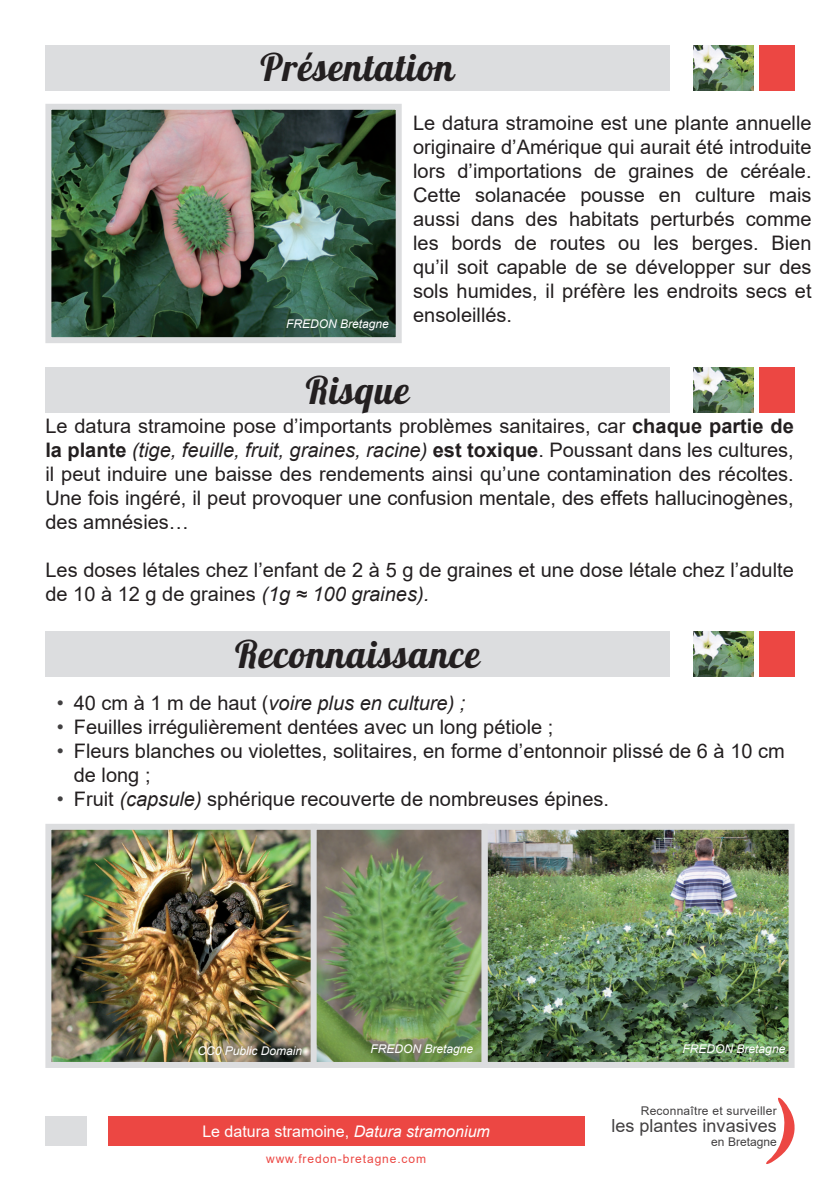
<style>
.page{position:relative;width:840px;height:1191px;background:#fff}
.page>*{position:absolute;margin:0;border:0;box-sizing:border-box;transform-origin:0 0}
.t1{font:38px "Lobster 1.4";letter-spacing:.07em;color:#231f20}
.t2{font:38px "Lobster 1.4";letter-spacing:.02em;color:#231f20}
.t3{font:38px "Lobster 1.4";letter-spacing:.04em;color:#231f20}
.t4{font:20px/24px "Arial";color:#231f20;text-align:justify}
.t5{font:italic 20px "Arial";color:#231f20}
.t6{font:18px "Arial";color:#424041}
.t7{font:16px "Arial";color:#fff}
.t8{font:italic 12px "Arial";color:#fff}
.t9{font:12px "Arial";letter-spacing:.02em;color:#424041}
.t10{font:12px "Arial";letter-spacing:.075em;color:#ec4743}
.s1{font-weight:700}
.s2{font-style:italic}
.s3{font-style:normal;color:#424041}
.s4{font-style:normal}
.s5{color:#424041}
</style>
<div class="page">
<div style="left:45px;top:1116px;width:41px;height:29px;background:#dcdddf"></div>
<div style="left:108px;top:1116px;width:476px;height:29px;background:#ec4743"></div>
<svg style="left:766px;top:1097px;width:28px;height:67px"></svg>
<div style="left:45px;top:45px;width:624px;height:46px;background:#dcdddf"></div>
<div style="left:758px;top:45px;width:36px;height:46px;background:#ec4743"></div>
<img style="left:693px;top:45px;width:60px;height:46px">
<img style="left:52px;top:111px;width:342px;height:225px">
<div style="left:45px;top:104px;width:356px;height:239px;border:6px solid #dcdddf"></div>
<img style="left:52px;top:831px;width:258px;height:230px">
<div style="left:45px;top:824px;width:272px;height:244px;border:6px solid #dcdddf"></div>
<svg style="left:317px;top:831px;width:163px;height:230px"></svg>
<div style="left:310px;top:824px;width:177px;height:244px;border:6px solid #dcdddf"></div>
<img style="left:488px;top:831px;width:299px;height:230px">
<div style="left:481px;top:824px;width:313px;height:244px;border:6px solid #dcdddf"></div>
<div style="left:45px;top:367px;width:624px;height:46px;background:#dcdddf"></div>
<div style="left:758px;top:367px;width:36px;height:46px;background:#ec4743"></div>
<img style="left:693px;top:367px;width:60px;height:46px">
<div style="left:45px;top:631px;width:624px;height:46px;background:#dcdddf"></div>
<div style="left:758px;top:631px;width:36px;height:46px;background:#ec4743"></div>
<img style="left:693px;top:631px;width:60px;height:46px">
<h1 class="t2" style="left:260px;top:43px;width:193px">Présentation</h1>
<p class="t4" style="left:413px;top:110px;width:399px">Le datura stramoine est une plante annuelle originaire d’Amérique qui aurait été introduite lors d’importations de graines de céréale.<br>Cette solanacée pousse en culture mais aussi dans des habitats perturbés comme les bords de routes ou les berges. Bien qu’il soit capable de se développer sur des sols humides, il préfère les endroits secs et ensoleillés.</p>
<p class="t8" style="left:286px;top:316px;width:104px">FREDON Bretagne</p>
<h1 class="t3" style="left:305px;top:365px;width:104px">Risque</h1>
<p class="t4" style="left:45px;top:414px;width:749px">Le datura stramoine pose d’importants problèmes sanitaires, car <span class="s1">chaque partie de la plante</span> <span class="s2">(tige, feuille, fruit, graines, racine)</span> <span class="s1">est toxique</span>. Poussant dans les cultures, il peut induire une baisse des rendements ainsi qu’une contamination des récoltes.<br>Une fois ingéré, il peut provoquer une confusion mentale, des effets hallucinogènes, des amnésies…</p>
<p class="t4" style="left:45px;top:558px;width:749px">Les doses létales chez l’enfant de 2 à 5 g de graines et une dose létale chez l’adulte de 10 à 12 g de graines <span class="s2">(1g ≈ 100 graines).</span></p>
<h1 class="t1" style="left:235px;top:629px;width:245px">Reconnaissance</h1>
<p class="t5" style="left:57px;top:690px;width:410px"><span class="s3">•</span> <span class="s4">40 cm à 1 m de haut (</span>voire plus en culture) ;</p>
<p class="t4" style="left:57px;top:715px;width:498px"><span class="s5">•</span> Feuilles irrégulièrement dentées avec un long pétiole ;</p>
<p class="t4" style="left:74px;top:739px;width:712px;text-indent:-17px"><span class="s5">•</span> Fleurs blanches ou violettes, solitaires, en forme d’entonnoir plissé de 6 à 10 cm de long ;</p>
<p class="t4" style="left:57px;top:787px;width:553px"><span class="s5">•</span> Fruit <span class="s2">(capsule)</span> sphérique recouverte de nombreuses épines.</p>
<p class="t8" style="left:197px;top:1043px;width:106px">CC0 Public Domain</p>
<p class="t8" style="left:370px;top:1041px;width:104px">FREDON Bretagne</p>
<p class="t8" style="left:682px;top:1041px;width:104px">FREDON Bretagne</p>
<p class="t7" style="left:202px;top:1120px;width:289px">Le datura stramoine, <span class="s2">Datura stramonium</span></p>
<p class="t10" style="left:266px;top:1150px;width:161px">www.fredon-bretagne.com</p>
<p class="t9" style="left:640px;top:1102px;width:137px">Reconnaître et surveiller</p>
<p class="t6" style="left:611px;top:1113px;width:167px">les plantes invasives</p>
<p class="t9" style="left:711px;top:1133px;width:67px">en Bretagne</p>
</div>
